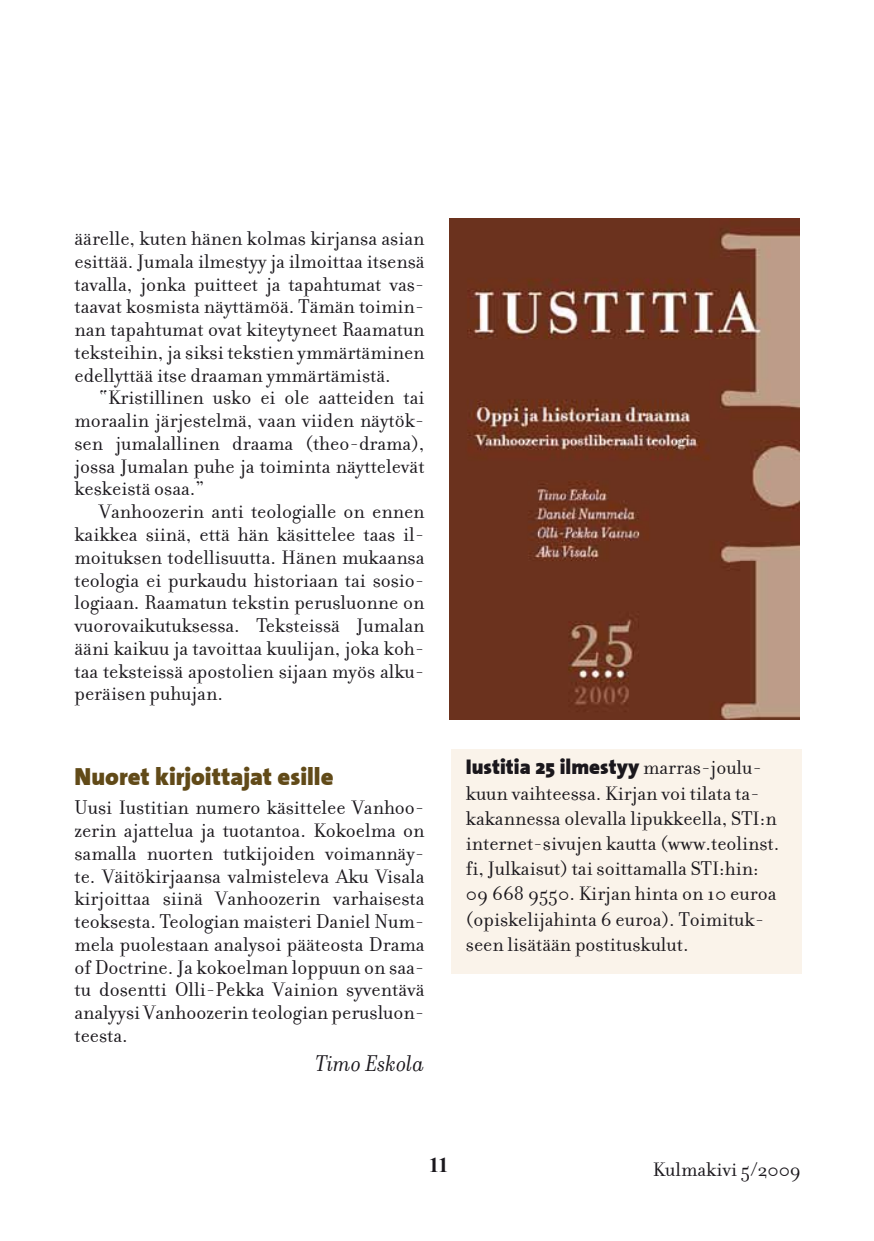
<style>
.page{position:relative;width:874px;height:1241px;background:#fff}
.page>*{position:absolute;margin:0;border:0;box-sizing:border-box;transform-origin:0 0}
.t1{font:24.5px "The Sans Black Plain";color:#614a18}
.t2{font:italic 24.5px "Filosofia";color:#1a171c}
.t3{font:21px/22.8px "Filosofia";color:#1a171c;text-align:justify}
.t4{font:21px "The Sans Black Plain";color:#1a171c}
.t5{font:700 21px "Times New Roman";color:#1a171c}
.s1{font-family:"Filosofia"}
</style>
<div class="page">
<img style="left:449px;top:218px;width:350px;height:501px">
<div style="left:451px;top:749px;width:349px;height:224px;background:#faf3ea"></div>
<p class="t3" style="left:74px;top:227px;width:351px">äärelle, kuten hänen kolmas kirjansa asian esittää. Jumala ilmestyy ja ilmoittaa itsensä tavalla, jonka puitteet ja tapahtumat vas&shy;taavat kosmista näyttämöä. Tämän toimin&shy;nan tapahtumat ovat kiteytyneet Raamatun teksteihin, ja siksi tekstien ymmärtäminen edellyttää itse draaman ymmärtämistä.</p>
<p class="t3" style="left:74px;top:387px;width:351px;text-indent:25px">“Kristillinen usko ei ole aatteiden tai moraalin järjestelmä, vaan viiden näytök&shy;sen jumalallinen draama (theo-drama), jossa Jumalan puhe ja toiminta näyttelevät keskeistä osaa.”</p>
<p class="t3" style="left:74px;top:500px;width:351px;text-indent:25px">Vanhoozerin anti teologialle on ennen kaikkea siinä, että hän käsittelee taas il&shy;moituksen todellisuutta. Hänen mukaansa teologia ei purkaudu historiaan tai sosio&shy;logiaan. Raamatun tekstin perusluonne on vuorovaikutuksessa. Teksteissä Jumalan ääni kaikuu ja tavoittaa kuulijan, joka koh&shy;taa teksteissä apostolien sijaan myös alku&shy;peräisen puhujan.</p>
<p class="t1" style="left:74px;top:755px;width:260px">Nuoret kirjoittajat esille</p>
<p class="t3" style="left:74px;top:796px;width:351px">Uusi Iustitian numero käsittelee Vanhoo&shy;zerin ajattelua ja tuotantoa. Kokoelma on samalla nuorten tutkijoiden voimannäy&shy;te. Väitökirjaansa valmisteleva Aku Visala kirjoittaa siinä Vanhoozerin varhaisesta teoksesta. Teologian maisteri Daniel Num&shy;mela puolestaan analysoi pääteosta Drama of Doctrine. Ja kokoelman loppuun on saa&shy;tu dosentti Olli-Pekka Vainion syventävä analyysi Vanhoozerin teologian perusluon&shy;teesta.</p>
<p class="t2" style="left:315px;top:1050px;width:110px">Timo Eskola</p>
<p class="t4" style="left:465px;top:749px;width:297px">Iustitia 25 ilmestyy <span class="s1">marras-joulu-</span></p>
<p class="t3" style="left:465px;top:780px;width:315px;line-height:25.2px;text-align:left">kuun vaihteessa. Kirjan voi tilata ta&shy;kakannessa olevalla lipukkeella, STI:n internet-sivujen kautta (www.teolinst. fi, Julkaisut) tai soittamalla STI:hin:<br>09 668 9550. Kirjan hinta on 10 euroa (opiskelijahinta 6 euroa). Toimituk&shy;seen lisätään postituskulut.</p>
<p class="t5" style="left:428px;top:1149px;width:21px">11</p>
<p class="t3" style="left:652px;top:1158px;width:149px">Kulmakivi 5/2009</p>
</div>
